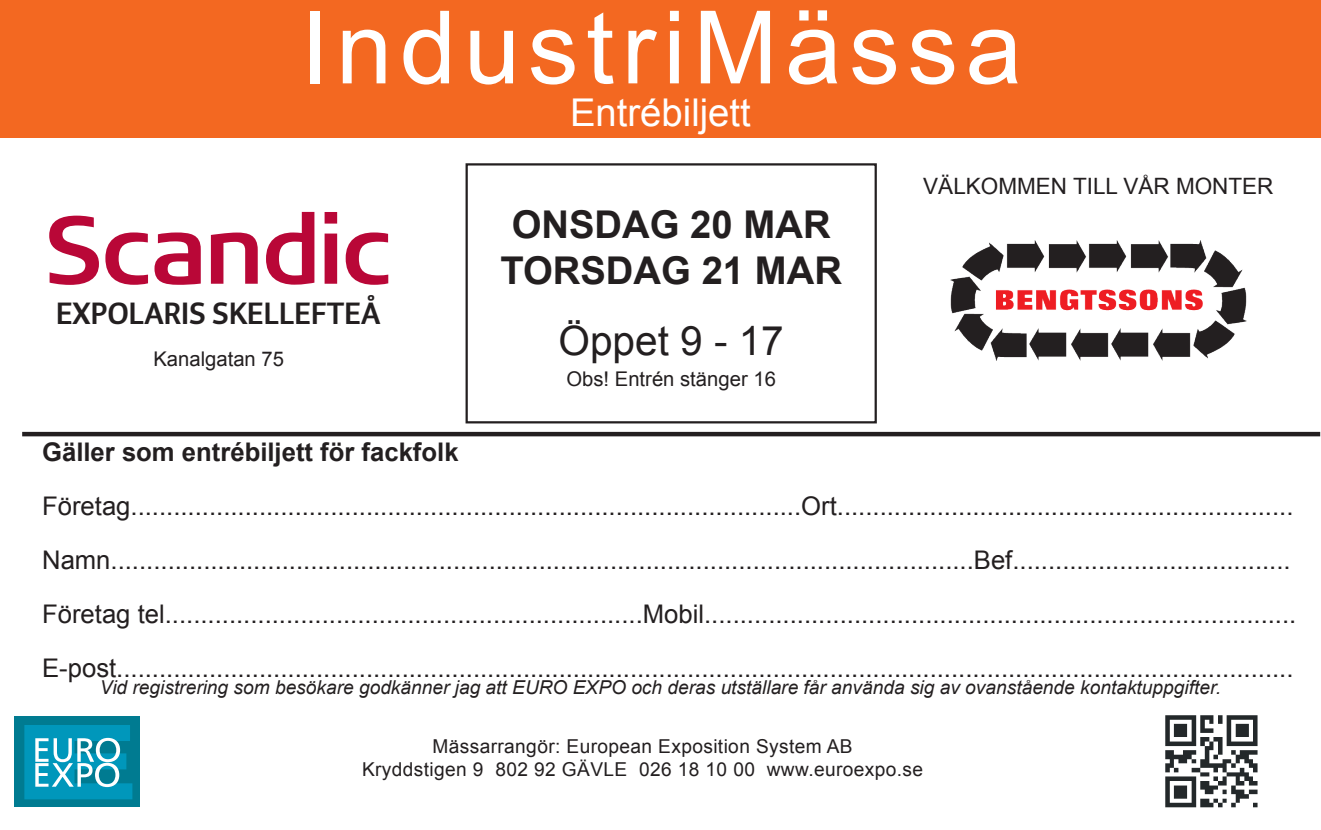
<style>
.page{position:relative;width:1321px;height:830px;background:#fff}
.page>*{position:absolute;margin:0;border:0;box-sizing:border-box;transform-origin:0 0}
.t1{font:101.25px "Arial";letter-spacing:.075em;color:#fff}
.t2{font:40.5px "Arial";color:#231f20}
.t3{font:700 38.25px "Arial";color:#231f20}
.t4{font:38.25px "Arial";color:#fff}
.t5{font:700 36.45px "Stool";color:#231f20}
.t6{font:25.65px "Arial";color:#231f20}
.t7{font:700 25.65px "Arial";color:#231f20}
.t8{font:22.5px "Arial";color:#231f20}
.t9{font:20.25px "Arial";color:#231f20}
.t10{font:italic 19.12px "Arial";color:#231f20}
.t11{font:19.12px "Arial";letter-spacing:.02em;color:#231f20}
</style>
<div class="page">
<div style="left:0;top:0;width:1320px;height:137px;background:#f36821"></div>
<div style="left:465px;top:163px;width:411px;height:260px;border:2px solid #231f20"></div>
<div style="left:22px;top:431px;width:1297px;height:5px;background:#231f20"></div>
<div style="left:14px;top:715px;width:125px;height:90px;background:#007b91"></div>
<svg style="left:24px;top:725px;width:108px;height:74px;background:#30a6c1"></svg>
<img style="left:1165px;top:715px;width:93px;height:93px">
<svg style="left:324px;top:212px;width:13px;height:71px"></svg>
<svg style="left:49px;top:215px;width:50px;height:70px"></svg>
<svg style="left:105px;top:232px;width:43px;height:52px"></svg>
<svg style="left:211px;top:232px;width:47px;height:51px"></svg>
<svg style="left:345px;top:232px;width:43px;height:52px"></svg>
<svg style="left:154px;top:232px;width:47px;height:53px"></svg>
<svg style="left:266px;top:212px;width:48px;height:72px"></svg>
<img style="left:950px;top:240px;width:295px;height:120px">
<p class="t1" style="left:300px;top:-19px;width:723px">IndustriMässa</p>
<p class="t4" style="left:570px;top:88px;width:182px">Entrébiljett</p>
<p class="t5" style="left:56px;top:294px;width:326px">EXPOLARIS SKELLEFTEÅ</p>
<p class="t9" style="left:153px;top:345px;width:132px">Kanalgatan 75</p>
<p class="t3" style="left:511px;top:199px;width:320px">ONSDAG 20 MAR</p>
<p class="t3" style="left:500px;top:245px;width:343px">TORSDAG 21 MAR</p>
<p class="t2" style="left:558px;top:314px;width:227px">Öppet 9 - 17</p>
<p class="t9" style="left:566px;top:366px;width:211px">Obs! Entrén stänger 16</p>
<p class="t8" style="left:923px;top:171px;width:352px">VÄLKOMMEN TILL VÅR MONTER</p>
<p class="t7" style="left:42px;top:434px;width:418px">Gäller som entrébiljett för fackfolk</p>
<p class="t6" style="left:42px;top:488px;width:1252px">Företag..............................................................................................Ort................................................................</p>
<p class="t6" style="left:42px;top:542px;width:1249px">Namn.........................................................................................................................Bef.......................................</p>
<p class="t6" style="left:42px;top:596px;width:1255px">Företag tel...................................................................Mobil...................................................................................</p>
<p class="t6" style="left:42px;top:650px;width:1252px">E-post.....................................................................................................................................................................</p>
<p class="t10" style="left:100px;top:674px;width:1122px">Vid registrering som besökare godkänner jag att EURO EXPO och deras utställare får använda sig av ovanstående kontaktuppgifter.</p>
<p class="t11" style="left:432px;top:733px;width:421px">Mässarrangör: European Exposition System AB</p>
<p class="t11" style="left:362px;top:756px;width:562px">Kryddstigen 9 802 92 GÄVLE 026 18 10 00 www.euroexpo.se</p>
</div>
